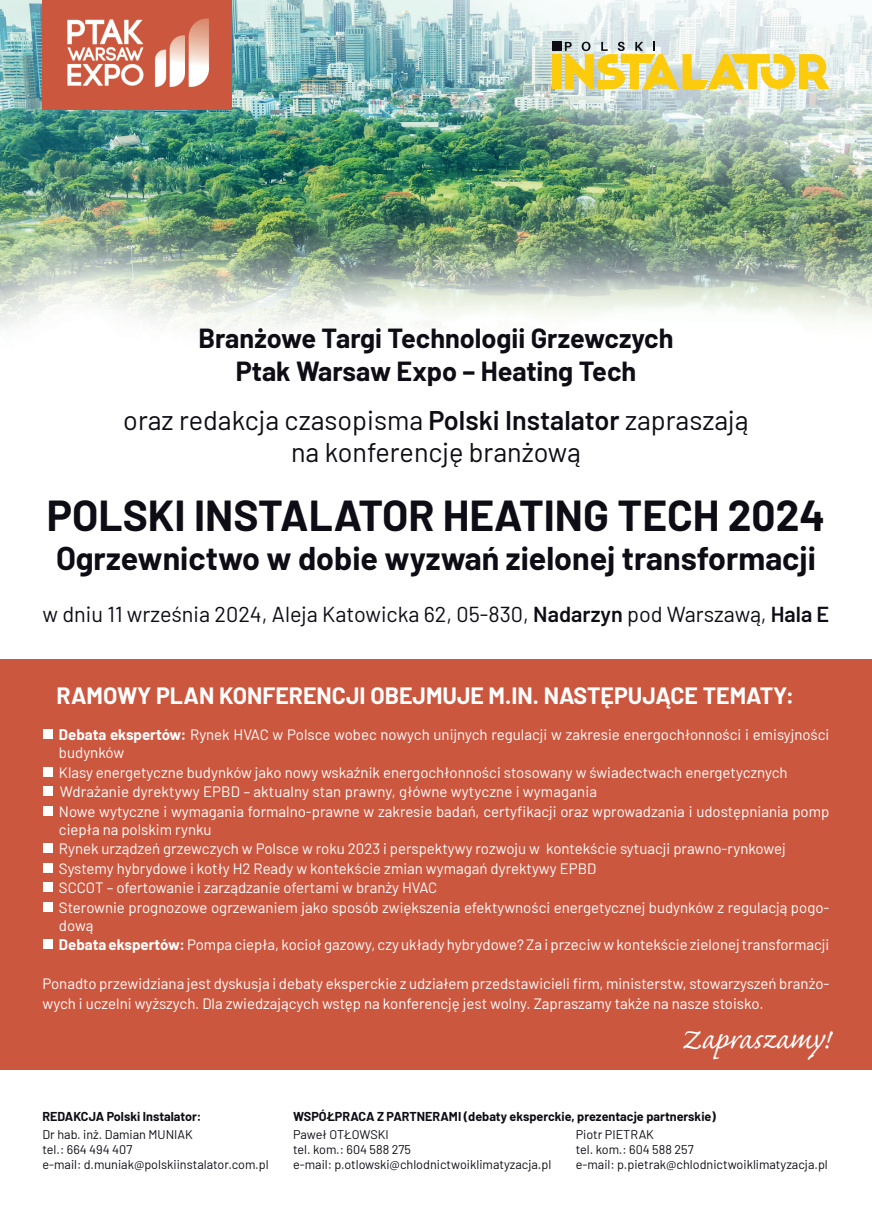
<style>
.page{position:relative;width:872px;height:1212px;background:#fff}
.page>*{position:absolute;margin:0;border:0;box-sizing:border-box;transform-origin:0 0}
.t1{font:700 42.3px "Barlow";color:#0e0c15}
.t2{font:36px "Caflisch Script Web Pro";color:#fff}
.t3{font:700 32.1px "Barlow";color:#0e0c15}
.t4{font:27px/32.4px "Barlow";color:#0e0c15;text-align:center}
.t5{font:700 27px/32.4px "Barlow";color:#0e0c15;text-align:center}
.t6{font:700 23.1px "Barlow";color:#fff}
.t7{font:21.6px "Barlow";color:#0e0c15}
.t8{font:15px/19.5px "Barlow";color:#fff}
.t9{font:12.6px/15.1px "Barlow";color:#0e0c15}
.t10{font:700 12.6px "Barlow";color:#0e0c15}
.s1{font-weight:600}
.s2{font-weight:700}
</style>
<div class="page">
<div style="left:0;top:660px;width:872px;height:410px;background:#cc573f"></div>
<img style="left:0;top:0;width:872px;height:330px">
<div style="left:43px;top:729px;width:9px;height:10px;background:#fff"></div>
<div style="left:43px;top:767px;width:9px;height:10px;background:#fff"></div>
<div style="left:43px;top:786px;width:9px;height:10px;background:#fff"></div>
<div style="left:43px;top:806px;width:9px;height:10px;background:#fff"></div>
<div style="left:43px;top:843px;width:9px;height:10px;background:#fff"></div>
<div style="left:43px;top:863px;width:9px;height:10px;background:#fff"></div>
<div style="left:43px;top:882px;width:9px;height:10px;background:#fff"></div>
<div style="left:43px;top:902px;width:9px;height:10px;background:#fff"></div>
<div style="left:43px;top:939px;width:9px;height:10px;background:#fff"></div>
<div style="left:43px;top:0;width:189px;height:109px;background:#cc573f"></div>
<img style="left:67px;top:18px;width:142px;height:69px">
<div style="left:552px;top:54px;width:9px;height:35px;background:#fccb0b"></div>
<svg style="left:565px;top:42px;width:264px;height:47px;background:#e8d883"></svg>
<div style="left:552px;top:42px;width:9px;height:9px;background:#0e0c15"></div>
<h3 class="t5" style="left:198px;top:320px;width:477px">Branżowe Targi Technologii Grzewczych<br>Ptak Warsaw Expo – Heating Tech</h3>
<h3 class="t4" style="left:123px;top:402px;width:627px">oraz redakcja czasopisma <span class="s1">Polski Instalator</span> zapraszają na konferencję branżową</h3>
<h1 class="t1" style="left:47px;top:485px;width:780px">POLSKI INSTALATOR HEATING TECH 2024</h1>
<h3 class="t3" style="left:56px;top:534px;width:761px">Ogrzewnictwo w dobie wyzwań zielonej transformacji</h3>
<h3 class="t7" style="left:43px;top:599px;width:788px">w dniu 11 września 2024, Aleja Katowicka 62, 05-830, <span class="s1">Nadarzyn</span> pod Warszawą, <span class="s1">Hala E</span></h3>
<h3 class="t6" style="left:56px;top:679px;width:739px">RAMOWY PLAN KONFERENCJI OBEJMUJE M.IN. NASTĘPUJĄCE TEMATY:</h3>
<p class="t8" style="left:59px;top:725px;width:772px;line-height:18px"><span class="s2">Debata ekspertów:</span> Rynek HVAC w Polsce wobec nowych unijnych regulacji w zakresie energochłonności i emisyjności budynków</p>
<p class="t8" style="left:59px;top:762px;width:772px">Klasy energetyczne budynków jako nowy wskaźnik energochłonności stosowany w świadectwach energetycznych<br>Wdrażanie dyrektywy EPBD – aktualny stan prawny, główne wytyczne i wymagania<br>Nowe wytyczne i wymagania formalno-prawne w zakresie badań, certyfikacji oraz wprowadzania i udostępniania pomp</p>
<p class="t8" style="left:59px;top:819px;width:772px">ciepła na polskim rynku<br>Rynek urządzeń grzewczych w Polsce w roku 2023 i perspektywy rozwoju w kontekście sytuacji prawno-rynkowej Systemy hybrydowe i kotły H2 Ready w kontekście zmian wymagań dyrektywy EPBD<br>SCCOT – ofertowanie i zarządzanie ofertami w branży HVAC<br>Sterownie prognozowe ogrzewaniem jako sposób zwiększenia efektywności energetycznej budynków z regulacją pogo-</p>
<p class="t8" style="left:59px;top:915px;width:772px">dową<br><span class="s2">Debata ekspertów:</span> Pompa ciepła, kocioł gazowy, czy układy hybrydowe? Za i przeciw w kontekście zielonej transformacji</p>
<p class="t8" style="left:43px;top:973px;width:788px">Ponadto przewidziana jest dyskusja i debaty eksperckie z udziałem przedstawicieli firm, ministerstw, stowarzyszeń branżo&shy;wych i uczelni wyższych. Dla zwiedzających wstęp na konferencję jest wolny. Zapraszamy także na nasze stoisko.</p>
<h2 class="t2" style="left:681px;top:1021px;width:150px">Zapraszamy!</h2>
<p class="t10" style="left:293px;top:1106px;width:424px">WSPÓŁPRACA Z PARTNERAMI (debaty eksperckie, prezentacje partnerskie)</p>
<p class="t10" style="left:43px;top:1106px;width:160px">REDAKCJA Polski Instalator:</p>
<p class="t9" style="left:43px;top:1126px;width:228px">Dr hab. inż. Damian MUNIAK<br>tel.: 664 494 407<br>e-mail: d.muniak@polskiinstalator.com.pl</p>
<p class="t9" style="left:576px;top:1126px;width:253px">Piotr PIETRAK<br>tel. kom.: 604 588 257<br>e-mail: p.pietrak@chlodnictwoiklimatyzacja.pl</p>
<p class="t9" style="left:293px;top:1126px;width:260px">Paweł OTŁOWSKI<br>tel. kom.: 604 588 275<br>e-mail: p.otlowski@chlodnictwoiklimatyzacja.pl</p>
</div>
